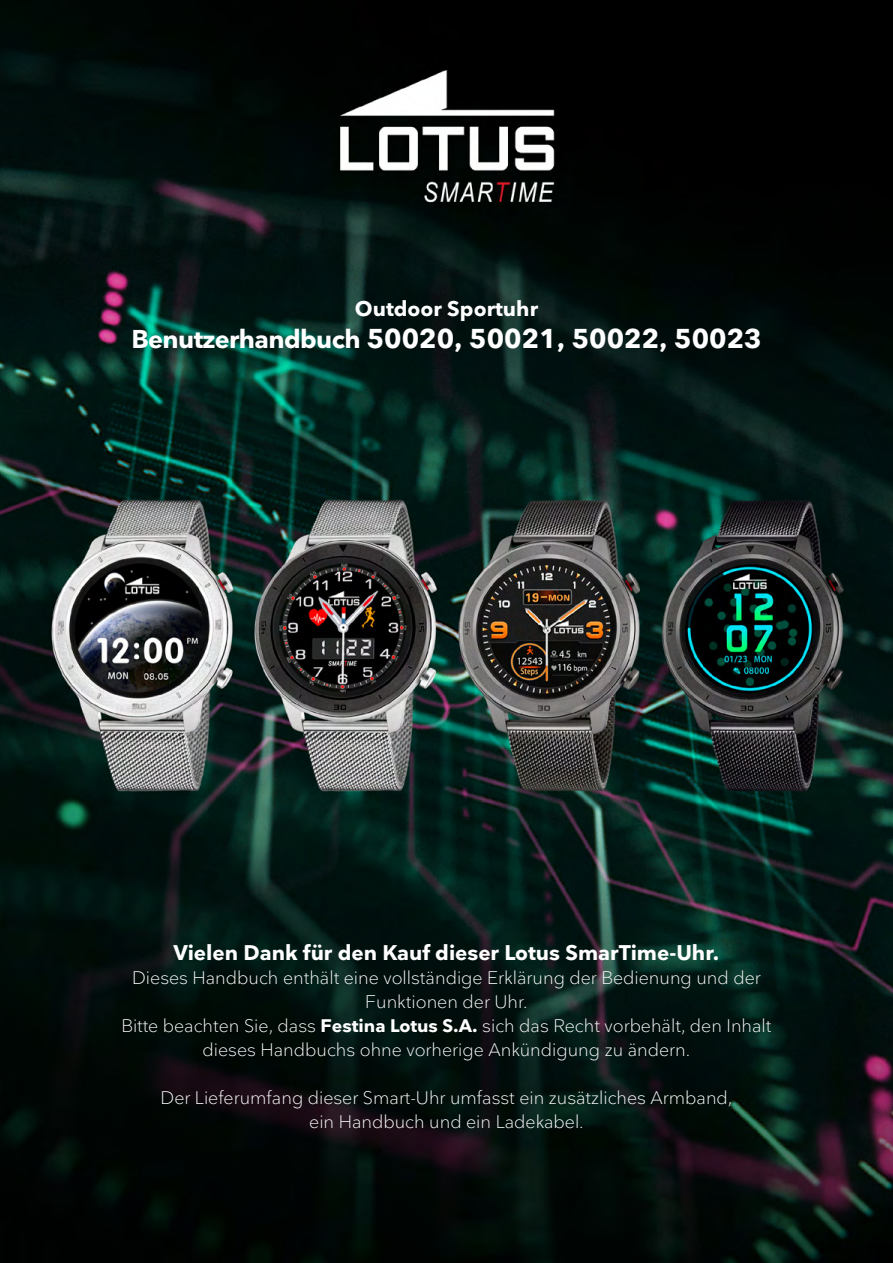
<style>
.page{position:relative;width:893px;height:1263px;background:#fff}
.page>*{position:absolute;margin:0;border:0;box-sizing:border-box;transform-origin:0 0}
.t1{font:700 27px "Nationale";color:#fff}
.t2{font:700 21px "Nationale";color:#fff}
.t3{font:300 18px/24px "Nationale";color:#fff;text-align:center}
.s1{font-size:25.5px}
.s2{font-weight:700}
</style>
<div class="page">
<img style="left:0;top:0;width:893px;height:1263px">
<p class="t2" style="left:355px;top:295px;width:185px">Outdoor Sportuhr</p>
<h1 class="t1" style="left:131px;top:321px;width:632px"><span class="s1">Benutzerhandbuch</span> 50020, 50021, 50022, 50023</h1>
<p class="t2" style="left:174px;top:939px;width:547px">Vielen Dank für den Kauf dieser Lotus SmarTime-Uhr.</p>
<p class="t3" style="left:121px;top:965px;width:652px">Dieses Handbuch enthält eine vollständige Erklärung der Bedienung und der Funktionen der Uhr.<br>Bitte beachten Sie, dass <span class="s2">Festina Lotus S.A.</span> sich das Recht vorbehält, den Inhalt dieses Handbuchs ohne vorherige Ankündigung zu ändern.</p>
<p class="t3" style="left:161px;top:1085px;width:573px">Der Lieferumfang dieser Smart-Uhr umfasst ein zusätzliches Armband, ein Handbuch und ein Ladekabel.</p>
</div>
